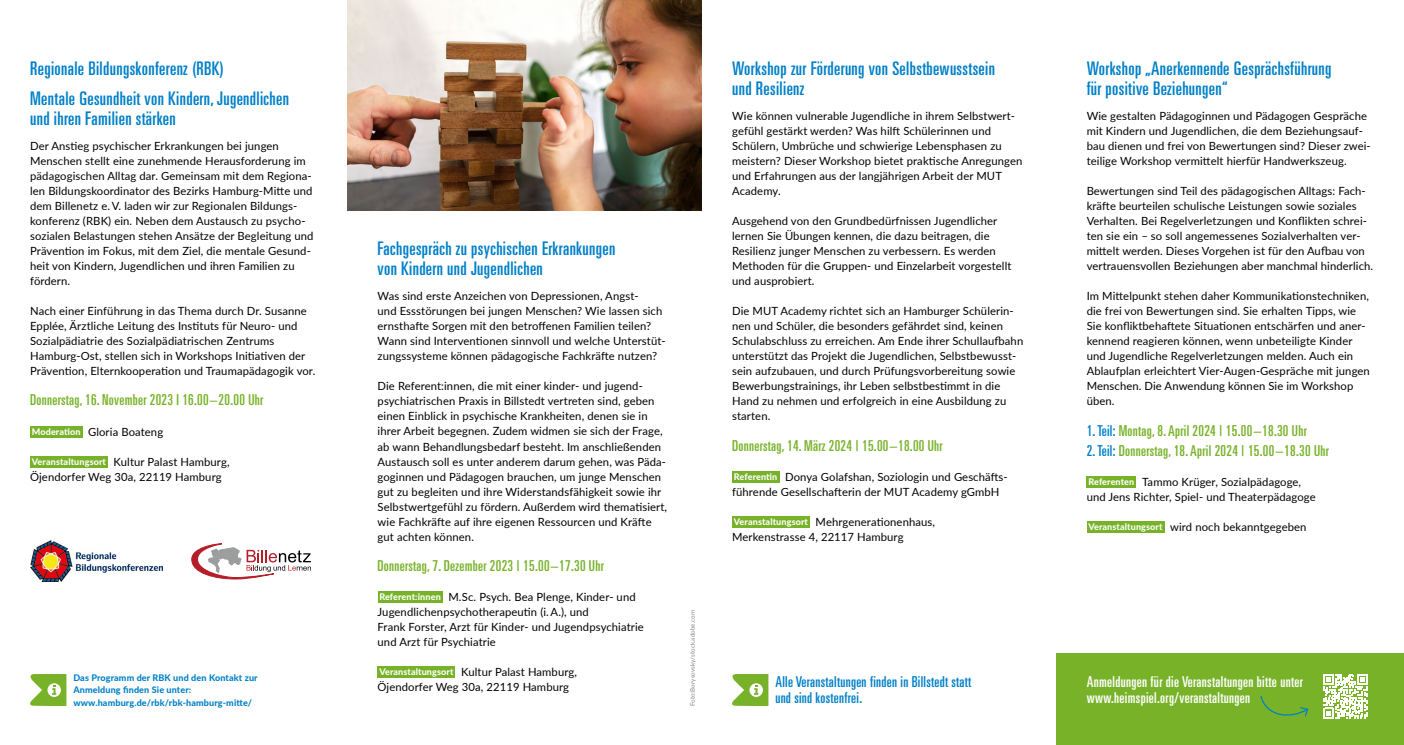
<style>
.page{position:relative;width:1404px;height:745px;background:#fff}
.page>*{position:absolute;margin:0;border:0;box-sizing:border-box;transform-origin:0 0}
.t1{font:ultra-condensed 18.75px/20px "Univers LT Std";letter-spacing:.02em;color:#0080c8}
.t2{font:ultra-condensed 15px "Univers LT Std";letter-spacing:.02em;color:#77b229}
.t3{font:ultra-condensed 15px/15.6px "Univers LT Std";letter-spacing:.025em;color:#fff}
.t4{font:ultra-condensed 15px/15.6px "Univers LT Std";letter-spacing:.02em;color:#0080c8}
.t5{font:11.25px/15px "Lato";letter-spacing:.01em;color:#000}
.t6{font:800 9px/12.5px "Lato";letter-spacing:.015em;color:#0080c8}
.t7{font:6.25px "Lato";letter-spacing:.01em;color:#878786}
.s1{font-weight:800;font-size:9px;color:#fff}
.s2{color:#0080c8}
</style>
<div class="page">
<img style="left:347px;top:0;width:355px;height:210px">
<div style="left:30px;top:426px;width:52px;height:11px;background:#77b229"></div>
<div style="left:30px;top:456px;width:78px;height:11px;background:#77b229"></div>
<div style="left:732px;top:471px;width:47px;height:11px;background:#77b229"></div>
<div style="left:732px;top:516px;width:77px;height:11px;background:#77b229"></div>
<div style="left:1086px;top:476px;width:50px;height:11px;background:#77b229"></div>
<div style="left:1086px;top:521px;width:78px;height:11px;background:#77b229"></div>
<svg style="left:30px;top:674px;width:36px;height:31px"></svg>
<div style="left:1056px;top:653px;width:347px;height:91px;background:#77b229"></div>
<svg style="left:732px;top:674px;width:36px;height:31px"></svg>
<div style="left:377px;top:591px;width:65px;height:11px;background:#77b229"></div>
<div style="left:377px;top:666px;width:78px;height:11px;background:#77b229"></div>
<svg style="left:191px;top:543px;width:120px;height:36px"></svg>
<img style="left:30px;top:540px;width:132px;height:41px">
<svg style="left:1260px;top:696px;width:48px;height:21px"></svg>
<svg style="left:1323px;top:674px;width:44px;height:44px"></svg>
<h1 class="t1" style="left:732px;top:58px;width:264px">Workshop zur Förderung von Selbstbewusstsein und Resilienz</h1>
<p class="t5" style="left:732px;top:108px;width:292px">Wie können vulnerable Jugendliche in ihrem Selbstwert&shy;gefühl gestärkt werden? Was hilft Schülerinnen und Schülern, Umbrüche und schwierige Lebensphasen zu meistern? Dieser Workshop bietet praktische Anregungen und Erfahrungen aus der langjährigen Arbeit der MUT Academy.</p>
<p class="t5" style="left:732px;top:213px;width:281px">Ausgehend von den Grundbedürfnissen Jugendlicher lernen Sie Übungen kennen, die dazu beitragen, die Resilienz junger Menschen zu verbessern. Es werden Methoden für die Gruppen- und Einzelarbeit vorgestellt und ausprobiert.</p>
<p class="t5" style="left:732px;top:303px;width:293px">Die MUT Academy richtet sich an Hamburger Schülerin&shy;nen und Schüler, die besonders gefährdet sind, keinen Schulabschluss zu erreichen. Am Ende ihrer Schullaufbahn unterstützt das Projekt die Jugendlichen, Selbstbewusst&shy;sein aufzubauen, und durch Prüfungsvorbereitung sowie Bewerbungstrainings, ihr Leben selbstbestimmt in die Hand zu nehmen und erfolgreich in eine Ausbildung zu starten.</p>
<h2 class="t2" style="left:732px;top:436px;width:212px">Donnerstag, 14. März 2024 | 15.00–18.00 Uhr</h2>
<p class="t5" style="left:732px;top:468px;width:276px"><span class="s1">Referentin</span> Donya Golafshan, Soziologin und Geschäfts&shy;führende Gesellschafterin der MUT Academy gGmbH</p>
<p class="t5" style="left:732px;top:513px;width:204px"><span class="s1">Veranstaltungsort</span> Mehrgenerationenhaus,<br>Merkenstrasse 4, 22117 Hamburg</p>
<h1 class="t1" style="left:1086px;top:58px;width:246px">Workshop „Anerkennende Gesprächsführung für positive Beziehungen“</h1>
<p class="t5" style="left:1086px;top:108px;width:285px">Wie gestalten Pädagoginnen und Pädagogen Gespräche mit Kindern und Jugendlichen, die dem Beziehungsauf&shy;bau dienen und frei von Bewertungen sind? Dieser zwei&shy;teilige Workshop vermittelt hierfür Handwerkszeug.</p>
<p class="t5" style="left:1086px;top:183px;width:288px">Bewertungen sind Teil des pädagogischen Alltags: Fach&shy;kräfte beurteilen schulische Leistungen sowie soziales Verhalten. Bei Regelverletzungen und Konflikten schrei&shy;ten sie ein – so soll angemessenes Sozialverhalten ver&shy;mittelt werden. Dieses Vorgehen ist für den Aufbau von vertrauensvollen Beziehungen aber manchmal hinderlich.</p>
<p class="t5" style="left:1086px;top:288px;width:285px">Im Mittelpunkt stehen daher Kommunikationstechniken, die frei von Bewertungen sind. Sie erhalten Tipps, wie Sie konfliktbehaftete Situationen entschärfen und aner&shy;kennend reagieren können, wenn unbeteiligte Kinder und Jugendliche Regelverletzungen melden. Auch ein Ablaufplan erleichtert Vier-Augen-Gespräche mit jungen Menschen. Die Anwendung können Sie im Workshop üben.</p>
<h2 class="t2" style="left:1086px;top:421px;width:221px"><span class="s2">1. Teil:</span> Montag, 8. April 2024 | 15.00–18.30 Uhr</h2>
<h2 class="t2" style="left:1086px;top:441px;width:243px"><span class="s2">2. Teil:</span> Donnerstag, 18. April 2024 | 15.00–18.30 Uhr</h2>
<p class="t5" style="left:1086px;top:473px;width:230px"><span class="s1">Referenten</span> Tammo Krüger, Sozialpädagoge, und Jens Richter, Spiel- und Theaterpädagoge</p>
<p class="t5" style="left:1088px;top:518px;width:219px"><span class="s1">Veranstaltungsort</span> wird noch bekanntgegeben</p>
<h1 class="t1" style="left:30px;top:53px;width:260px;line-height:30px">Regionale Bildungskonferenz (RBK)<br>Mentale Gesundheit von Kindern, Jugendlichen</h1>
<h1 class="t1" style="left:30px;top:108px;width:147px">und ihren Familien stärken</h1>
<p class="t5" style="left:30px;top:138px;width:285px">Der Anstieg psychischer Erkrankungen bei jungen Menschen stellt eine zunehmende Herausforderung im pädagogischen Alltag dar. Gemeinsam mit dem Regiona&shy;len Bildungskoordinator des Bezirks Hamburg-Mitte und dem Billenetz e. V. laden wir zur Regionalen Bildungs&shy;konferenz (RBK) ein. Neben dem Austausch zu psycho&shy;sozialen Belastungen stehen Ansätze der Begleitung und Prävention im Fokus, mit dem Ziel, die mentale Gesund&shy;heit von Kindern, Jugendlichen und ihren Familien zu fördern.</p>
<p class="t5" style="left:30px;top:303px;width:287px">Nach einer Einführung in das Thema durch Dr. Susanne Epplée, Ärztliche Leitung des Instituts für Neuro- und Sozialpädiatrie des Sozialpädiatrischen Zentrums Hamburg-Ost, stellen sich in Workshops Initiativen der Prävention, Elternkooperation und Traumapädagogik vor.</p>
<h2 class="t2" style="left:30px;top:391px;width:234px">Donnerstag, 16. November 2023 I 16.00–20.00 Uhr</h2>
<p class="t5" style="left:32px;top:423px;width:133px"><span class="s1">Moderation</span> Gloria Boateng</p>
<p class="t5" style="left:30px;top:453px;width:201px"><span class="s1">Veranstaltungsort</span> Kultur Palast Hamburg,<br>Öjendorfer Weg 30a, 22119 Hamburg</p>
<h1 class="t1" style="left:377px;top:238px;width:239px">Fachgespräch zu psychischen Erkrankungen von Kindern und Jugendlichen</h1>
<p class="t5" style="left:377px;top:288px;width:290px">Was sind erste Anzeichen von Depressionen, Angst-<br>und Essstörungen bei jungen Menschen? Wie lassen sich ernsthafte Sorgen mit den betroffenen Familien teilen?<br>Wann sind Interventionen sinnvoll und welche Unterstüt&shy;zungssysteme können pädagogische Fachkräfte nutzen?</p>
<p class="t5" style="left:377px;top:378px;width:291px">Die Referent:innen, die mit einer kinder- und jugend&shy;psychiatrischen Praxis in Billstedt vertreten sind, geben einen Einblick in psychische Krankheiten, denen sie in ihrer Arbeit begegnen. Zudem widmen sie sich der Frage, ab wann Behandlungsbedarf besteht. Im anschließenden Austausch soll es unter anderem darum gehen, was Päda&shy;goginnen und Pädagogen brauchen, um junge Menschen gut zu begleiten und ihre Widerstandsfähigkeit sowie ihr Selbstwertgefühl zu fördern. Außerdem wird thematisiert, wie Fachkräfte auf ihre eigenen Ressourcen und Kräfte gut achten können.</p>
<h2 class="t2" style="left:377px;top:556px;width:228px">Donnerstag, 7. Dezember 2023 | 15.00–17.30 Uhr</h2>
<p class="t5" style="left:377px;top:588px;width:268px"><span class="s1">Referent:innen</span> M.Sc. Psych. Bea Plenge, Kinder- und Jugendlichenpsychotherapeutin (i. A.), und<br>Frank Forster, Arzt für Kinder- und Jugendpsychiatrie und Arzt für Psychiatrie</p>
<p class="t5" style="left:377px;top:663px;width:201px"><span class="s1">Veranstaltungsort</span> Kultur Palast Hamburg,<br>Öjendorfer Weg 30a, 22119 Hamburg</p>
<p class="t7" style="left:688px;top:705px;width:97px;rotate:-90deg">Foto:Borysovsky/stock.adobe.com</p>
<p class="t6" style="left:73px;top:670px;width:186px">Das Programm der RBK und den Kontakt zur<br>Anmeldung finden Sie unter: www.hamburg.de/rbk/rbk-hamburg-mitte/</p>
<h2 class="t3" style="left:1086px;top:673px;width:218px">Anmeldungen für die Veranstaltungen bitte unter www.heimspiel.org/veranstaltungen</h2>
<h2 class="t4" style="left:775px;top:673px;width:197px">Alle Veranstaltungen finden in Billstedt statt und sind kostenfrei.</h2>
</div>
